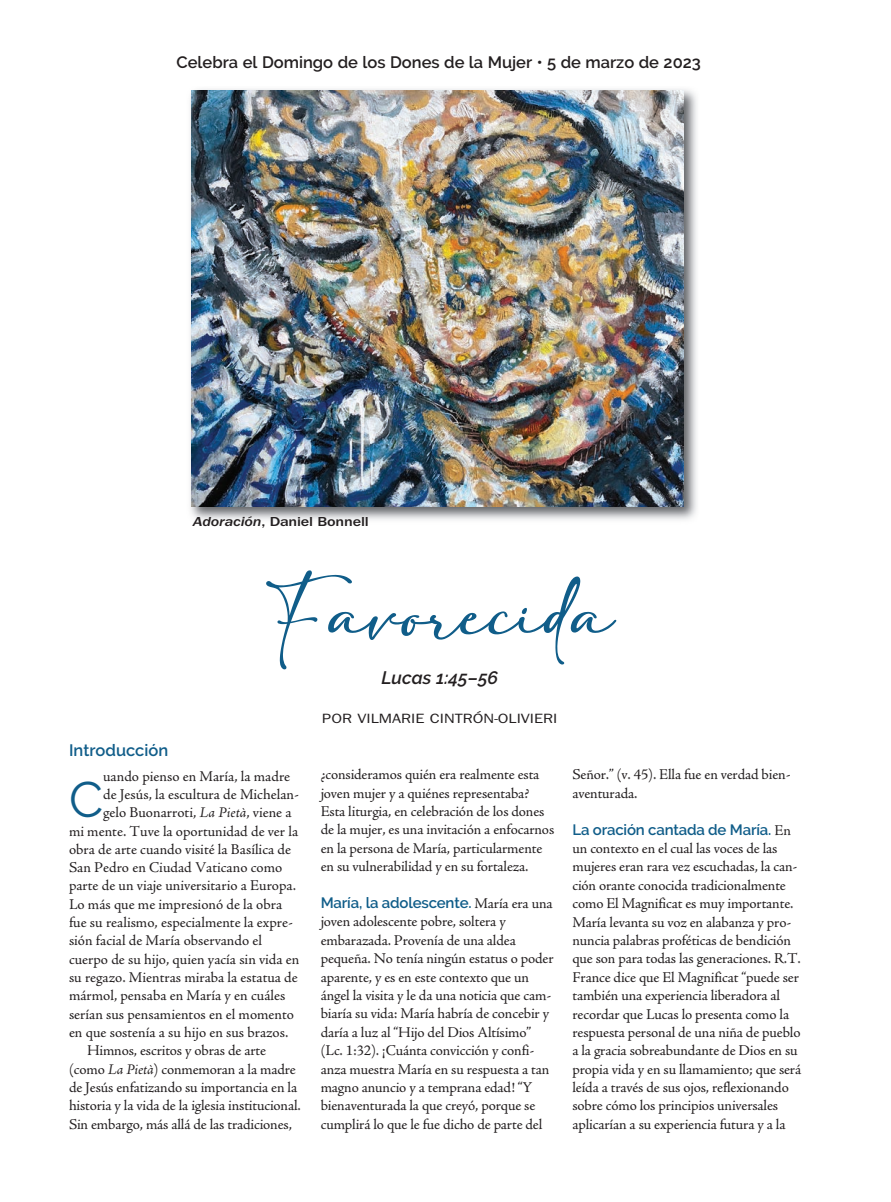
<style>
.page{position:relative;width:891px;height:1202px;background:#fff}
.page>*{position:absolute;margin:0;border:0;box-sizing:border-box;transform-origin:0 0}
.t1{font:54px "adelia";color:#105d89}
.t2{font:49.8px "Raleway";color:#105d89}
.t3{font:italic 600 18px "Raleway";color:#231f20}
.t4{font:600 16.5px "Raleway";color:#231f20}
.t5{font:600 16.5px "Raleway";color:#105d89}
.t6{font:15px/18.5px "Adobe Jenson Pro";letter-spacing:-.01em;color:#231f20}
.t7{font:600 15px "Raleway";letter-spacing:-.01em;color:#105d89}
.t8{font:13.5px "ITC Franklin Gothic Std";color:#231f20;scale:1.2 1}
.t9{font:500 13.5px "ITC Franklin Gothic Std";letter-spacing:-.01em;color:#231f20;scale:1.2 1}
.s1{font-family:"ITC Franklin Gothic Std Med It";font-weight:400}
.s2{font-style:italic}
.s3{font-family:"Adobe Jenson Pro";font-weight:400;color:#231f20}
</style>
<div class="page">
<img style="left:190px;top:89px;width:507px;height:431px">
<img style="left:192px;top:90px;width:492px;height:416px">
<p class="t4" style="left:177px;top:53px;width:526px">Celebra el Domingo de los Dones de la Mujer • 5 de marzo de 2023</p>
<p class="t9" style="left:193px;top:513px;width:148px"><span class="s1">Adoración</span>, Daniel Bonnell</p>
<h1 class="t1" style="left:266px;top:587px;width:349px">Favorecida</h1>
<p class="t3" style="left:382px;top:667px;width:118px">Lucas 1:45–56</p>
<p class="t8" style="left:322px;top:713px;width:198px">POR VILMARIE CINTRÓN-OLIVIERI</p>
<p class="t5" style="left:69px;top:741px;width:101px">Introducción</p>
<h2 class="t2" style="left:69px;top:770px;width:36px">C</h2>
<p class="t6" style="left:103px;top:768px;width:189px">uando pienso en María, la madre</p>
<p class="t6" style="left:103px;top:786px;width:197px">de Jesús, la escultura de Michelan-</p>
<p class="t6" style="left:103px;top:804px;width:190px">gelo Buonarroti, <span class="s2">La Pietà</span>, viene a</p>
<p class="t6" style="left:69px;top:823px;width:231px">mi mente. Tuve la oportunidad de ver la</p>
<p class="t6" style="left:69px;top:841px;width:224px">obra de arte cuando visité la Basílica de</p>
<p class="t6" style="left:69px;top:859px;width:215px">San Pedro en Ciudad Vaticano como</p>
<p class="t6" style="left:69px;top:878px;width:229px">parte de un viaje universitario a Europa.</p>
<p class="t6" style="left:69px;top:896px;width:215px">Lo más que me impresionó de la obra</p>
<p class="t6" style="left:69px;top:914px;width:225px">fue su realismo, especialmente la expre-</p>
<p class="t6" style="left:69px;top:933px;width:195px">sión facial de María observando el</p>
<p class="t6" style="left:69px;top:951px;width:232px">cuerpo de su hijo, quien yacía sin vida en</p>
<p class="t6" style="left:69px;top:969px;width:230px">su regazo. Mientras miraba la estatua de</p>
<p class="t6" style="left:69px;top:988px;width:218px">mármol, pensaba en María y en cuáles</p>
<p class="t6" style="left:69px;top:1006px;width:227px">serían sus pensamientos en el momento</p>
<p class="t6" style="left:69px;top:1024px;width:221px">en que sostenía a su hijo en sus brazos.</p>
<p class="t6" style="left:87px;top:1042px;width:181px">Himnos, escritos y obras de arte</p>
<p class="t6" style="left:69px;top:1061px;width:228px">(como <span class="s2">La Pietà</span>) conmemoran a la madre</p>
<p class="t6" style="left:69px;top:1079px;width:230px">de Jesús enfatizando su importancia en la</p>
<p class="t6" style="left:69px;top:1097px;width:233px">historia y la vida de la iglesia institucional.</p>
<p class="t6" style="left:69px;top:1116px;width:225px">Sin embargo, más allá de las tradiciones,</p>
<p class="t6" style="left:321px;top:766px;width:235px">¿consideramos quién era realmente esta joven mujer y a quiénes representaba?<br>Esta liturgia, en celebración de los dones de la mujer, es una invitación a enfocarnos en la persona de María, particularmente en su vulnerabilidad y en su fortaleza.</p>
<p class="t7" style="left:321px;top:894px;width:233px">María, la adolescente. <span class="s3">María era una</span></p>
<p class="t6" style="left:321px;top:914px;width:234px">joven adolescente pobre, soltera y embarazada. Provenía de una aldea pequeña. No tenía ningún estatus o poder aparente, y es en este contexto que un ángel la visita y le da una noticia que cam&shy;biaría su vida: María habría de concebir y daría a luz al “Hijo del Dios Altísimo” (Lc. 1:32). ¡Cuánta convicción y confi&shy;anza muestra María en su respuesta a tan magno anuncio y a temprana edad! “Y bienaventurada la que creyó, porque se cumplirá lo que le fue dicho de parte del</p>
<p class="t6" style="left:572px;top:767px;width:220px">Señor.” (v. 45). Ella fue en verdad bien&shy;aventurada.</p>
<p class="t7" style="left:572px;top:820px;width:220px">La oración cantada de María. <span class="s3">En</span></p>
<p class="t6" style="left:572px;top:840px;width:230px">un contexto en el cual las voces de las mujeres eran rara vez escuchadas, la can&shy;ción orante conocida tradicionalmente como El Magnificat es muy importante.<br>María levanta su voz en alabanza y pro&shy;nuncia palabras proféticas de bendición que son para todas las generaciones. R.T.<br>France dice que El Magnificat “puede ser también una experiencia liberadora al recordar que Lucas lo presenta como la respuesta personal de una niña de pueblo a la gracia sobreabundante de Dios en su propia vida y en su llamamiento; que será leída a través de sus ojos, reflexionando sobre cómo los principios universales aplicarían a su experiencia futura y a la</p>
</div>
